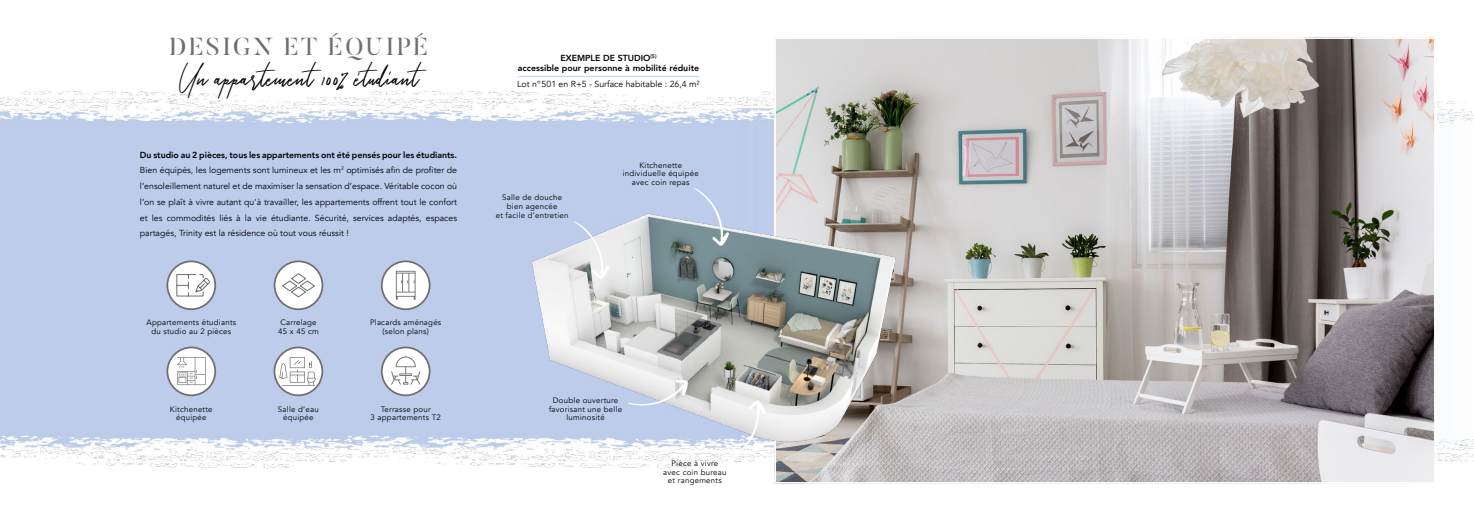
<style>
.page{position:relative;width:1474px;height:521px;background:#fff}
.page>*{position:absolute;margin:0;border:0;box-sizing:border-box;transform-origin:0 0}
.t1{font:43.75px "Serrona Script";color:#000}
.t2{font:24.5px "Butler Stencil";letter-spacing:.1em;color:#706f6f}
.t3{font:8.75px/15.8px "Avenir";color:#000;text-align:justify}
.t4{font:800 8.75px/10.5px "Avenir";letter-spacing:.005em;color:#000;text-align:center}
.t5{font:7.88px/8.8px "Avenir";letter-spacing:.03em;color:#000;text-align:center}
.s1{font-weight:800}
</style>
<div class="page">
<img style="left:0;top:40px;width:1473px;height:441px">
<svg style="left:274px;top:347px;width:48px;height:48px"></svg>
<div style="left:273px;top:347px;width:50px;height:49px;border:2px solid #706f6f;border-radius:50%"></div>
<svg style="left:279px;top:357px;width:37px;height:29px"></svg>
<svg style="left:167px;top:347px;width:48px;height:48px"></svg>
<div style="left:166px;top:347px;width:50px;height:49px;border:2px solid #706f6f;border-radius:50%"></div>
<svg style="left:177px;top:357px;width:29px;height:28px"></svg>
<div style="left:167px;top:261px;width:48px;height:48px;background:#fff;border-radius:50%"></div>
<div style="left:166px;top:260px;width:50px;height:50px;border:2px solid #706f6f;border-radius:50%"></div>
<svg style="left:176px;top:274px;width:35px;height:23px"></svg>
<img style="left:777px;top:40px;width:655px;height:441px">
<div style="left:382px;top:347px;width:47px;height:48px;background:#fff;border-radius:50%"></div>
<div style="left:381px;top:347px;width:49px;height:49px;border:2px solid #706f6f;border-radius:50%"></div>
<svg style="left:391px;top:356px;width:29px;height:29px"></svg>
<svg style="left:274px;top:261px;width:48px;height:48px"></svg>
<div style="left:274px;top:260px;width:49px;height:50px;border:2px solid #706f6f;border-radius:50%"></div>
<svg style="left:281px;top:270px;width:35px;height:30px"></svg>
<img style="left:500px;top:209px;width:433px;height:255px">
<svg style="left:574px;top:221px;width:35px;height:58px;background:#d9dde6"></svg>
<svg style="left:694px;top:188px;width:35px;height:58px;background:#b3c2d6"></svg>
<svg style="left:627px;top:380px;width:60px;height:26px"></svg>
<svg style="left:730px;top:400px;width:35px;height:58px"></svg>
<hr style="left:517px;top:76px;width:182px;height:1px;background:#bcd5f0">
<svg style="left:382px;top:261px;width:47px;height:48px"></svg>
<div style="left:381px;top:260px;width:49px;height:50px;border:2px solid #706f6f;border-radius:50%"></div>
<svg style="left:396px;top:271px;width:19px;height:29px"></svg>
<h2 class="t2" style="left:169px;top:31px;width:260px">DESIGN ET ÉQUIPÉ</h2>
<h1 class="t1" style="left:177px;top:51px;width:244px">Un appartement 100% étudiant</h1>
<p class="t3" style="left:140px;top:147px;width:319px"><span class="s1">Du studio au 2 pièces, tous les appartements ont été pensés pour les étudiants.<br></span>Bien équipés, les logements sont lumineux et les m<sup>2</sup> optimisés afin de profiter de l’ensoleillement naturel et de maximiser la sensation d’espace. Véritable cocon où l’on se plaît à vivre autant qu’à travailler, les appartements offrent tout le confort et les commodités liés à la vie étudiante. Sécurité, services adaptés, espaces partagés, Trinity est la résidence où tout vous réussit !</p>
<p class="t5" style="left:146px;top:318px;width:91px">Appartements étudiants du studio au 2 pièces</p>
<p class="t5" style="left:278px;top:318px;width:42px;text-align:left">Carrelage<br>45 x 45 cm</p>
<p class="t5" style="left:370px;top:318px;width:73px">Placards aménagés (selon plans)</p>
<p class="t5" style="left:170px;top:404px;width:44px">Kitchenette équipée</p>
<p class="t5" style="left:278px;top:404px;width:42px">Salle d’eau équipée</p>
<p class="t5" style="left:370px;top:404px;width:72px">Terrasse pour<br>3 appartements T2</p>
<p class="t4" style="left:518px;top:53px;width:183px">EXEMPLE DE STUDIO<sup>(5)<br></sup>accessible pour personne à mobilité réduite</p>
<p class="t3" style="left:517px;top:76px;width:184px">Lot n°501 en R+5 - Surface habitable : 26,4 m²</p>
<p class="t5" style="left:496px;top:194px;width:74px">Salle de douche bien agencée<br>et facile d’entretien</p>
<p class="t5" style="left:622px;top:161px;width:78px">Kitchenette individuelle équipée avec coin repas</p>
<p class="t5" style="left:549px;top:396px;width:75px">Double ouverture favorisant une belle luminosité</p>
<p class="t5" style="left:663px;top:459px;width:65px">Pièce à vivre avec coin bureau et rangements</p>
</div>
